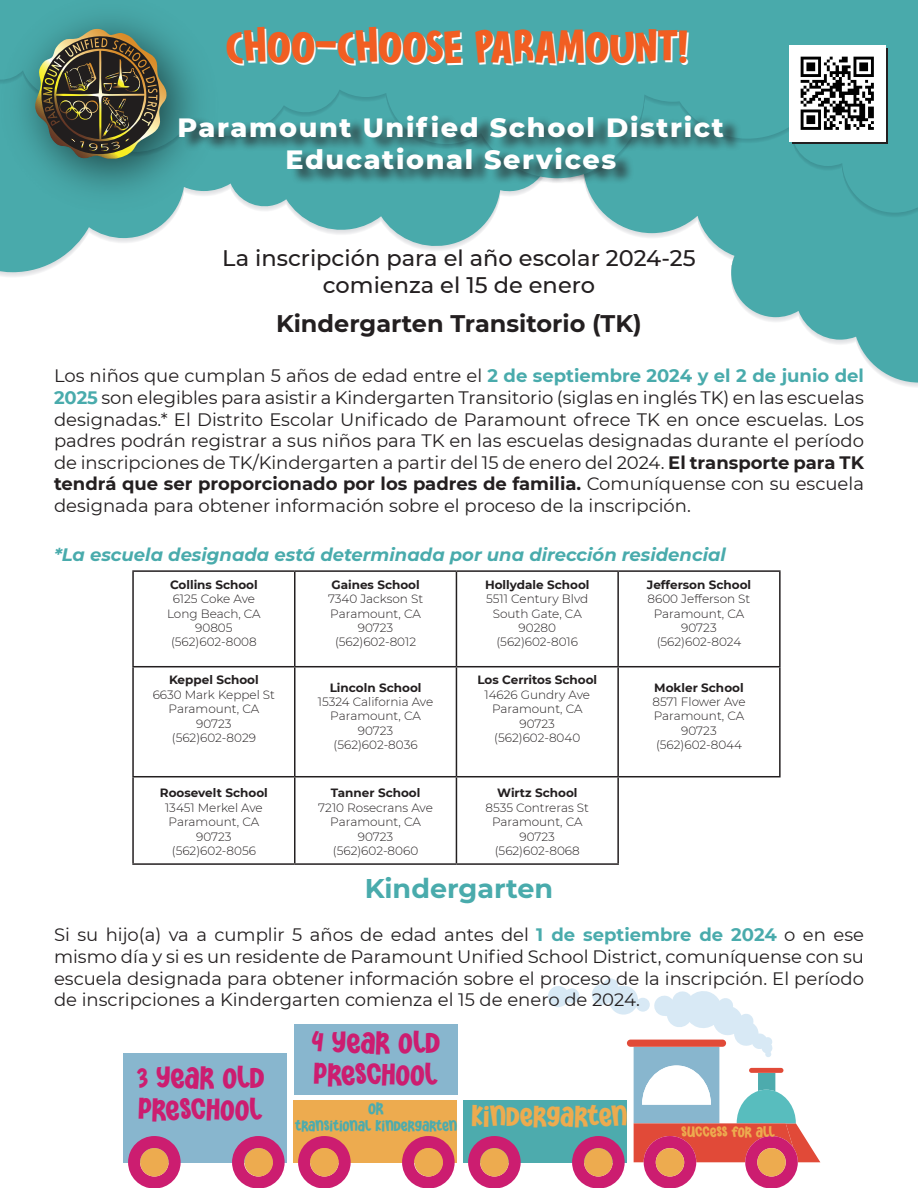
<style>
.page{position:relative;width:918px;height:1188px;background:#fff}
.page>*{position:absolute;margin:0;border:0;box-sizing:border-box;transform-origin:0 0}
.t1{font:700 46.5px "Bestoom";color:#fff}
.t2{font:700 30.15px/31.5px "Bestoom";color:#cc1d70}
.t3{font:800 27px "Montserrat";letter-spacing:.06em;color:#fff}
.t4{font:700 27px "Montserrat";color:#49abac}
.t5{font:700 24px "Montserrat";color:#231f20}
.t6{font:500 22.5px/27px "Montserrat";color:#231f20;text-align:center}
.t7{font:18px/21.6px "Montserrat";color:#231f20;text-align:justify}
.t8{font:italic 700 18px "Montserrat";color:#49abac}
.t9{font:700 16.2px "Bestoom";color:#4dabad}
.t10{font:700 14.7px "Bestoom";letter-spacing:-.01em;color:#4dabad}
.t11{font:700 14.7px "Bestoom";letter-spacing:-.01em;color:#edab4f}
.t12{font:300 12px "Montserrat";color:#231f20}
.t13{font:700 12px "Montserrat";color:#231f20}
.s1{font-weight:700;color:#49abac}
.s2{font-weight:700}
</style>
<div class="page">
<svg style="left:734px;top:293px;width:184px;height:90px"></svg>
<svg style="left:0;top:0;width:918px;height:289px;fill:#49aaab"></svg>
<img style="left:0;top:0;width:234px;height:226px">
<img style="left:31px;top:29px;width:136px;height:131px">
<div style="left:463px;top:1100px;width:164px;height:62px;background:#4dabad"></div>
<svg style="left:468px;top:1136px;width:53px;height:52px"></svg>
<div style="left:480px;top:1148px;width:29px;height:29px;background:#edab4f;border-radius:50%"></div>
<div style="left:293px;top:1100px;width:164px;height:62px;background:#edab4f"></div>
<svg style="left:402px;top:1136px;width:53px;height:52px"></svg>
<svg style="left:298px;top:1136px;width:53px;height:52px"></svg>
<div style="left:310px;top:1148px;width:29px;height:29px;background:#edab4f;border-radius:50%"></div>
<div style="left:123px;top:1053px;width:164px;height:109px;background:#88b6ce"></div>
<div style="left:294px;top:1024px;width:164px;height:71px;background:#88b6ce"></div>
<svg style="left:232px;top:1136px;width:53px;height:52px"></svg>
<svg style="left:128px;top:1136px;width:53px;height:52px"></svg>
<div style="left:140px;top:1148px;width:29px;height:29px;background:#edab4f;border-radius:50%"></div>
<div style="left:245px;top:1148px;width:28px;height:29px;background:#edab4f;border-radius:50%"></div>
<div style="left:415px;top:1148px;width:28px;height:29px;background:#edab4f;border-radius:50%"></div>
<svg style="left:547px;top:978px;width:273px;height:210px"></svg>
<div style="left:793px;top:49px;width:95px;height:95px;background:linear-gradient(to right,#fff,#fff)"></div>
<img style="left:789px;top:45px;width:96px;height:96px">
<div style="left:182px;top:115px;width:560px;height:70px;background:#231f20;opacity:.75"></div>
<hr style="left:132px;top:570px;width:163px;height:2px;background:#231f20">
<hr style="left:132px;top:572px;width:2px;height:94px;background:#231f20">
<hr style="left:295px;top:570px;width:161px;height:2px;background:#231f20">
<hr style="left:294px;top:572px;width:2px;height:94px;background:#231f20">
<hr style="left:456px;top:570px;width:162px;height:2px;background:#231f20">
<hr style="left:456px;top:572px;width:1px;height:94px;background:#231f20">
<hr style="left:618px;top:570px;width:163px;height:2px;background:#231f20">
<hr style="left:617px;top:572px;width:2px;height:94px;background:#231f20">
<hr style="left:779px;top:572px;width:2px;height:94px;background:#231f20">
<hr style="left:132px;top:666px;width:163px;height:1px;background:#231f20">
<hr style="left:132px;top:667px;width:2px;height:109px;background:#231f20">
<hr style="left:295px;top:666px;width:161px;height:1px;background:#231f20">
<hr style="left:294px;top:667px;width:2px;height:109px;background:#231f20">
<hr style="left:456px;top:666px;width:162px;height:1px;background:#231f20">
<hr style="left:456px;top:667px;width:1px;height:109px;background:#231f20">
<hr style="left:618px;top:666px;width:163px;height:1px;background:#231f20">
<hr style="left:617px;top:667px;width:2px;height:109px;background:#231f20">
<hr style="left:132px;top:776px;width:163px;height:1px;background:#231f20">
<hr style="left:132px;top:777px;width:2px;height:86px;background:#231f20">
<hr style="left:295px;top:776px;width:161px;height:1px;background:#231f20">
<hr style="left:294px;top:777px;width:2px;height:86px;background:#231f20">
<hr style="left:456px;top:776px;width:162px;height:1px;background:#231f20">
<hr style="left:456px;top:777px;width:1px;height:86px;background:#231f20">
<hr style="left:132px;top:863px;width:163px;height:2px;background:#231f20">
<hr style="left:295px;top:863px;width:161px;height:2px;background:#231f20">
<hr style="left:779px;top:667px;width:2px;height:109px;background:#231f20">
<hr style="left:618px;top:776px;width:163px;height:1px;background:#231f20">
<hr style="left:617px;top:777px;width:2px;height:86px;background:#231f20">
<hr style="left:456px;top:863px;width:163px;height:2px;background:#231f20">
<p class="t1" style="left:227px;top:28px;width:464px">CHOO-CHOOSE PARAMOUNT!</p>
<p class="t3" style="left:178px;top:107px;width:548px">Paramount Unified School District</p>
<p class="t3" style="left:285px;top:140px;width:332px">Educational Services</p>
<p class="t6" style="left:222px;top:244px;width:475px">La inscripción para el año escolar 2024-25 comienza el 15 de enero</p>
<p class="t5" style="left:276px;top:306px;width:367px">Kindergarten Transitorio (TK)</p>
<p class="t7" style="left:54px;top:365px;width:812px">Los niños que cumplan 5 años de edad entre el <span class="s1">2 de septiembre 2024 y el 2 de junio del 2025</span> son elegibles para asistir a Kindergarten Transitorio (siglas en inglés TK) en las escuelas designadas.* El Distrito Escolar Unificado de Paramount ofrece TK en once escuelas. Los padres podrán registrar a sus niños para TK en las escuelas designadas durante el período de inscripciones de TK/Kindergarten a partir del 15 de enero del 2024. <span class="s2">El transporte para TK tendrá que ser proporcionado por los padres de familia.</span> Comuníquense con su escuela designada para obtener información sobre el proceso de la inscripción.</p>
<p class="t8" style="left:54px;top:542px;width:673px">*La escuela designada está determinada por una dirección residencial</p>
<p class="t13" style="left:170px;top:576px;width:89px">Collins School</p>
<p class="t12" style="left:173px;top:591px;width:84px">6125 Coke Ave</p>
<p class="t12" style="left:167px;top:605px;width:95px">Long Beach, CA</p>
<p class="t12" style="left:195px;top:620px;width:39px">90805</p>
<p class="t12" style="left:171px;top:634px;width:87px">(562)602-8008</p>
<p class="t13" style="left:169px;top:671px;width:91px">Keppel School</p>
<p class="t12" style="left:153px;top:686px;width:124px">6630 Mark Keppel St</p>
<p class="t12" style="left:169px;top:701px;width:92px">Paramount, CA</p>
<p class="t12" style="left:196px;top:715px;width:37px">90723</p>
<p class="t12" style="left:172px;top:730px;width:86px">(562)602-8029</p>
<p class="t13" style="left:160px;top:785px;width:110px">Roosevelt School</p>
<p class="t12" style="left:165px;top:799px;width:99px">13451 Merkel Ave</p>
<p class="t12" style="left:169px;top:814px;width:92px">Paramount, CA</p>
<p class="t12" style="left:196px;top:828px;width:37px">90723</p>
<p class="t12" style="left:172px;top:843px;width:86px">(562)602-8056</p>
<p class="t13" style="left:331px;top:576px;width:90px">Gaines School</p>
<p class="t12" style="left:328px;top:591px;width:97px">7340 Jackson St</p>
<p class="t12" style="left:330px;top:605px;width:92px">Paramount, CA</p>
<p class="t12" style="left:358px;top:620px;width:37px">90723</p>
<p class="t12" style="left:335px;top:634px;width:83px">(562)602-8012</p>
<p class="t13" style="left:330px;top:679px;width:93px">Lincoln School</p>
<p class="t12" style="left:318px;top:694px;width:117px">15324 California Ave</p>
<p class="t12" style="left:330px;top:708px;width:92px">Paramount, CA</p>
<p class="t12" style="left:358px;top:722px;width:37px">90723</p>
<p class="t12" style="left:334px;top:737px;width:85px">(562)602-8036</p>
<p class="t13" style="left:331px;top:785px;width:91px">Tanner School</p>
<p class="t12" style="left:318px;top:799px;width:116px">7210 Rosecrans Ave</p>
<p class="t12" style="left:330px;top:814px;width:92px">Paramount, CA</p>
<p class="t12" style="left:358px;top:828px;width:37px">90723</p>
<p class="t12" style="left:333px;top:843px;width:87px">(562)602-8060</p>
<p class="t13" style="left:485px;top:576px;width:106px">Hollydale School</p>
<p class="t12" style="left:486px;top:591px;width:103px">5511 Century Blvd</p>
<p class="t12" style="left:493px;top:605px;width:91px">South Gate, CA</p>
<p class="t12" style="left:519px;top:620px;width:39px">90280</p>
<p class="t12" style="left:496px;top:634px;width:83px">(562)602-8016</p>
<p class="t13" style="left:477px;top:671px;width:121px">Los Cerritos School</p>
<p class="t12" style="left:484px;top:686px;width:107px">14626 Gundry Ave</p>
<p class="t12" style="left:492px;top:701px;width:92px">Paramount, CA</p>
<p class="t12" style="left:520px;top:715px;width:37px">90723</p>
<p class="t12" style="left:494px;top:730px;width:87px">(562)602-8040</p>
<p class="t13" style="left:497px;top:785px;width:82px">Wirtz School</p>
<p class="t12" style="left:486px;top:799px;width:105px">8535 Contreras St</p>
<p class="t12" style="left:492px;top:814px;width:92px">Paramount, CA</p>
<p class="t12" style="left:520px;top:828px;width:37px">90723</p>
<p class="t12" style="left:495px;top:843px;width:87px">(562)602-8068</p>
<p class="t13" style="left:647px;top:576px;width:106px">Jefferson School</p>
<p class="t12" style="left:648px;top:591px;width:104px">8600 Jefferson St</p>
<p class="t12" style="left:654px;top:605px;width:92px">Paramount, CA</p>
<p class="t12" style="left:681px;top:620px;width:37px">90723</p>
<p class="t12" style="left:657px;top:634px;width:86px">(562)602-8024</p>
<p class="t13" style="left:654px;top:679px;width:91px">Mokler School</p>
<p class="t12" style="left:652px;top:694px;width:95px">8571 Flower Ave</p>
<p class="t12" style="left:654px;top:708px;width:92px">Paramount, CA</p>
<p class="t12" style="left:681px;top:722px;width:37px">90723</p>
<p class="t12" style="left:656px;top:737px;width:87px">(562)602-8044</p>
<p class="t4" style="left:365px;top:869px;width:190px">Kindergarten</p>
<p class="t7" style="left:54px;top:923px;width:812px">Si su hijo(a) va a cumplir 5 años de edad antes del <span class="s1">1 de septiembre de 2024</span> o en ese mismo día y si es un residente de Paramount Unified School District, comuníquense con su escuela designada para obtener información sobre el proceso de la inscripción. El período de inscripciones a Kindergarten comienza el 15 de enero de 2024.</p>
<p class="t2" style="left:136px;top:1062px;width:130px">3 YEAR OLD<br>PRESCHOOL</p>
<p class="t2" style="left:312px;top:1027px;width:130px">4 YEAR OLD<br>PRESCHOOL</p>
<p class="t9" style="left:368px;top:1101px;width:17px">OR</p>
<p class="t10" style="left:295px;top:1119px;width:334px">TRANSITIONAL KINDERGARTEN <sup>KINDERGARTEN</sup></p>
<p class="t11" style="left:681px;top:1125px;width:96px">SUCCESS FOR ALL</p>
</div>
